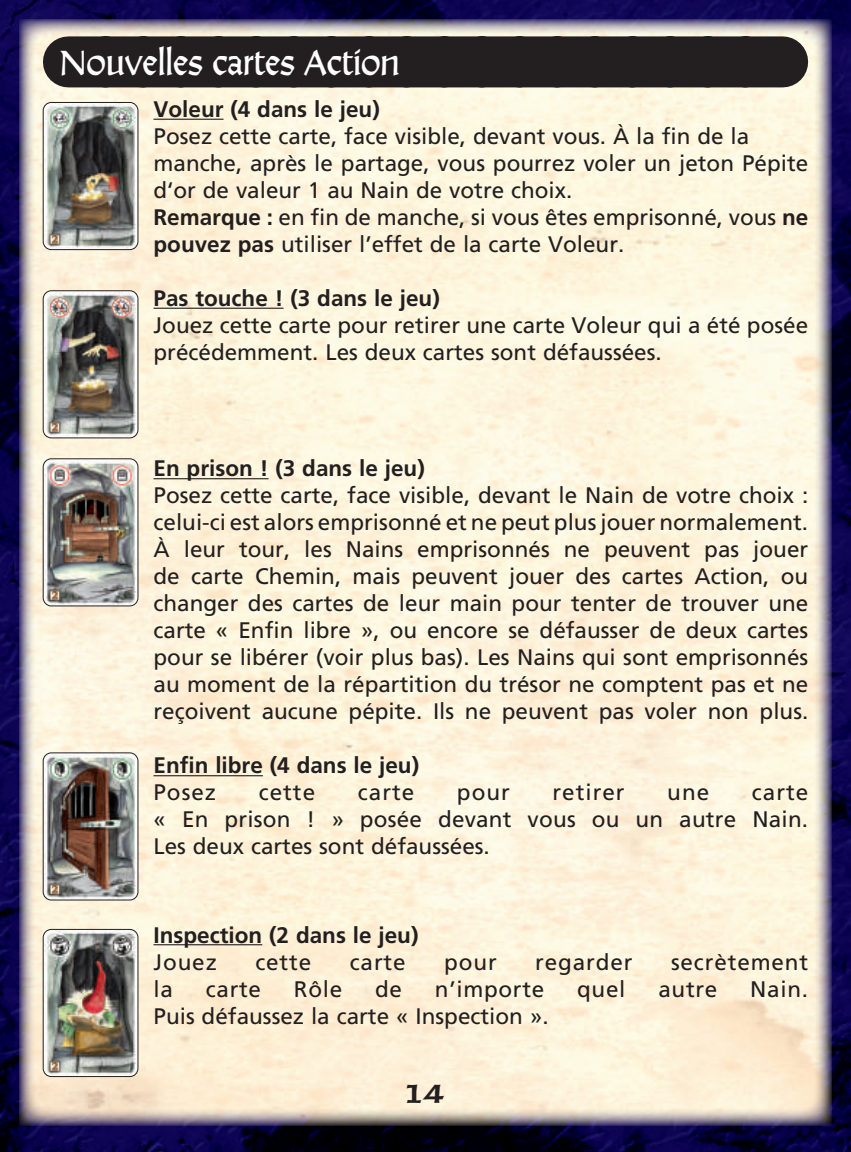
<style>
.page{position:relative;width:851px;height:1152px;background:#fff}
.page>*{position:absolute;margin:0;border:0;box-sizing:border-box;transform-origin:0 0}
.t1{font:36px "Alexander Quill";color:#fff}
.t2{font:24px "American Uncial Bold AMIGO";color:#231f20}
.t3{font:22.5px/27px "Frutiger LT Std";color:#231f20}
.t4{font:700 22.5px "Frutiger LT Std";color:#231f20}
.t5{font:22.5px "Frutiger LT Std";letter-spacing:.04em;color:#231f20}
.t6{font:22.5px "Frutiger LT Std";letter-spacing:.03em;color:#231f20}
.t7{font:22.5px "Frutiger LT Std";letter-spacing:.045em;color:#231f20}
.s1{font-weight:700}
</style>
<div class="page">
<img style="left:0;top:0;width:851px;height:1152px">
<img style="left:19px;top:20px;width:813px;height:1106px">
<div style="left:68px;top:36px;width:715px;height:51px;background:#231f20"></div>
<hr style="left:154px;top:119px;width:70px;height:1px;background:#231f20">
<hr style="left:154px;top:308px;width:130px;height:1px;background:#231f20">
<hr style="left:154px;top:478px;width:115px;height:1px;background:#231f20">
<hr style="left:154px;top:775px;width:109px;height:1px;background:#231f20">
<hr style="left:154px;top:944px;width:108px;height:1px;background:#231f20">
<img style="left:43px;top:102px;width:95px;height:148px">
<div style="left:43px;top:102px;width:95px;height:148px;border:1px solid #231f20;border-radius:8px"></div>
<img style="left:43px;top:459px;width:95px;height:147px">
<div style="left:43px;top:459px;width:95px;height:147px;border:1px solid #231f20;border-radius:8px"></div>
<img style="left:43px;top:291px;width:95px;height:147px">
<img style="left:50px;top:298px;width:19px;height:19px">
<img style="left:51px;top:298px;width:17px;height:18px;border-radius:9px">
<img style="left:112px;top:298px;width:19px;height:19px">
<img style="left:113px;top:298px;width:17px;height:18px;border-radius:9px">
<div style="left:43px;top:291px;width:95px;height:147px;border:1px solid #231f20;border-radius:8px"></div>
<img style="left:43px;top:929px;width:95px;height:148px">
<div style="left:43px;top:929px;width:95px;height:148px;border:1px solid #231f20;border-radius:8px"></div>
<img style="left:43px;top:753px;width:95px;height:147px">
<div style="left:43px;top:753px;width:95px;height:147px;border:1px solid #231f20;border-radius:8px"></div>
<svg style="left:0;top:1145px;width:2px;height:7px"></svg>
<svg style="left:849px;top:1145px;width:2px;height:7px"></svg>
<h1 class="t1" style="left:60px;top:38px;width:341px">Nouvelles cartes Action</h1>
<p class="t4" style="left:154px;top:96px;width:228px">Voleur (4 dans le jeu)</p>
<p class="t3" style="left:154px;top:123px;width:656px">Posez cette carte, face visible, devant vous. À la fin de la manche, après le partage, vous pourrez voler un jeton Pépite d‘or de valeur 1 au Nain de votre choix.<br><span class="s1">Remarque :</span> en fin de manche, si vous êtes emprisonné, vous <span class="s1">ne pouvez pas</span> utiliser l’effet de la carte Voleur.</p>
<p class="t4" style="left:154px;top:285px;width:288px">Pas touche ! (3 dans le jeu)</p>
<p class="t3" style="left:154px;top:312px;width:656px">Jouez cette carte pour retirer une carte Voleur qui a été posée précédemment. Les deux cartes sont défaussées.</p>
<p class="t4" style="left:154px;top:455px;width:273px">En prison ! (3 dans le jeu)</p>
<p class="t3" style="left:154px;top:482px;width:656px;text-align:justify">Posez cette carte, face visible, devant le Nain de votre choix : celui-ci est alors emprisonné et ne peut plus jouer normalement.<br>À leur tour, les Nains emprisonnés ne peuvent pas jouer de carte Chemin, mais peuvent jouer des cartes Action, ou changer des cartes de leur main pour tenter de trouver une carte « Enfin libre », ou encore se défausser de deux cartes pour se libérer (voir plus bas). Les Nains qui sont emprisonnés au moment de la répartition du trésor ne comptent pas et ne reçoivent aucune pépite. Ils ne peuvent pas voler non plus.</p>
<p class="t4" style="left:154px;top:752px;width:267px">Enfin libre (4 dans le jeu)</p>
<p class="t3" style="left:154px;top:779px;width:64px">Posez</p>
<p class="t3" style="left:259px;top:779px;width:58px">cette</p>
<p class="t3" style="left:358px;top:779px;width:58px">carte</p>
<p class="t3" style="left:457px;top:779px;width:54px">pour</p>
<p class="t7" style="left:553px;top:779px;width:74px">retirer</p>
<p class="t3" style="left:667px;top:779px;width:43px">une</p>
<p class="t3" style="left:154px;top:779px;width:656px;text-align:justify;text-indent:598px">carte « En prison ! » posée devant vous ou un autre Nain.<br>Les deux cartes sont défaussées.</p>
<p class="t4" style="left:154px;top:921px;width:267px">Inspection (2 dans le jeu)</p>
<p class="t3" style="left:154px;top:948px;width:65px">Jouez</p>
<p class="t3" style="left:255px;top:948px;width:57px">cette</p>
<p class="t3" style="left:350px;top:948px;width:57px">carte</p>
<p class="t3" style="left:444px;top:948px;width:54px">pour</p>
<p class="t5" style="left:535px;top:948px;width:99px">regarder</p>
<p class="t5" style="left:671px;top:948px;width:139px">secrètement</p>
<p class="t3" style="left:154px;top:975px;width:21px">la</p>
<p class="t3" style="left:206px;top:975px;width:57px">carte</p>
<p class="t3" style="left:294px;top:975px;width:50px">Rôle</p>
<p class="t3" style="left:375px;top:975px;width:28px">de</p>
<p class="t6" style="left:435px;top:975px;width:111px">n’importe</p>
<p class="t3" style="left:577px;top:975px;width:50px">quel</p>
<p class="t3" style="left:658px;top:975px;width:61px">autre</p>
<p class="t3" style="left:750px;top:975px;width:59px">Nain.</p>
<p class="t3" style="left:154px;top:1002px;width:397px">Puis défaussez la carte « Inspection ».</p>
<p class="t2" style="left:406px;top:1078px;width:41px">14</p>
</div>
